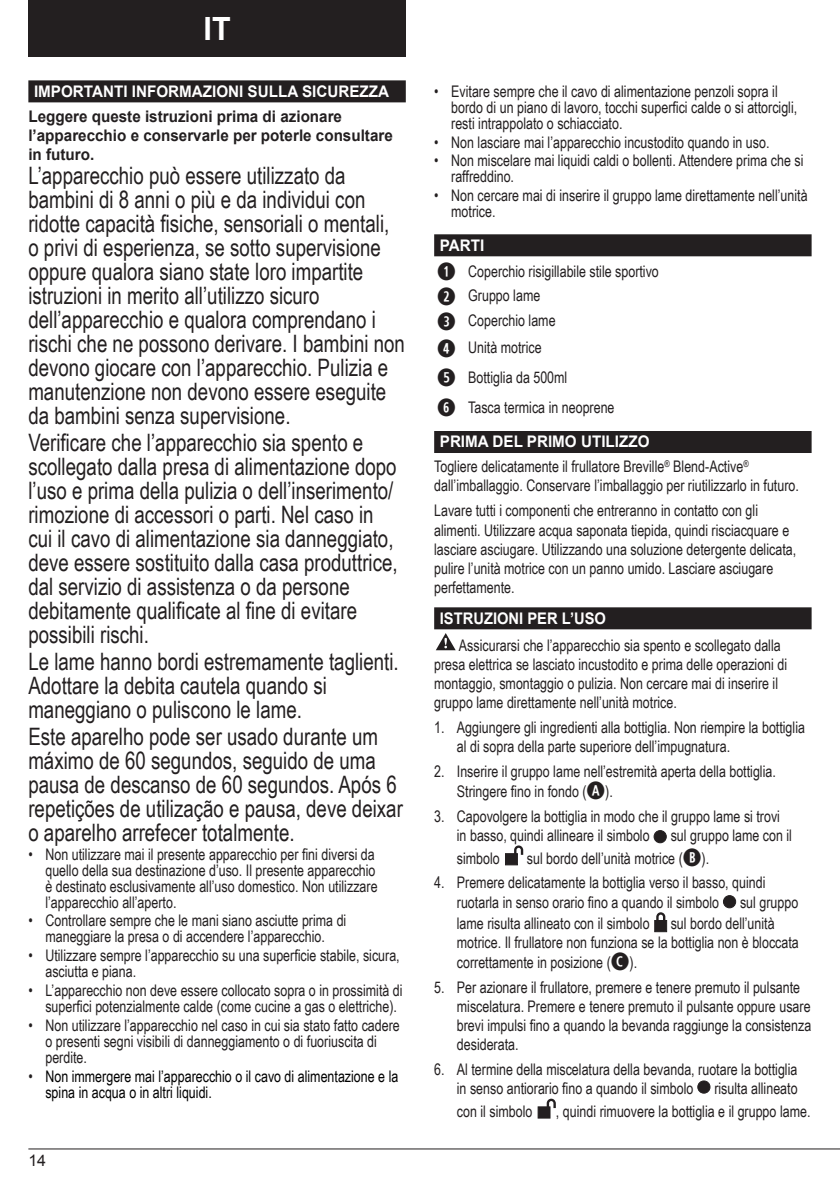
<style>
.page{position:relative;width:840px;height:1191px;background:#fff}
.page>*{position:absolute;margin:0;border:0;box-sizing:border-box;transform-origin:0 0}
.t1{font:700 32px "Arial";color:#fff;scale:.95 1}
.t2{font:24px/24px "Arial Narrow";color:#231f20;scale:.95 1}
.t3{font:16px/19.2px "Arial Narrow";color:#231f20;scale:.95 1}
.t4{font:700 16px/19.2px "Arial";color:#231f20;scale:.95 1}
.t5{font:16px/16px "Arial Narrow";color:#000;scale:.95 1}
.t6{font:700 16px "Arial";color:#fff;scale:.95 1}
.t7{font:700 16px "Arial";color:#fff;scale:.92 1}
.t8{font:16px "Arial";color:#231f20}
.s1{color:#231f20}
.s2{font-family:"Combi Numerals Pro";font-weight:700;font-size:24px}
</style>
<div class="page">
<hr style="left:28px;top:1148px;width:811px;height:1px;background:#231f20">
<div style="left:28px;top:80px;width:377px;height:22px;background:#231f20"></div>
<div style="left:28px;top:0;width:377px;height:57px;background:#231f20"></div>
<div style="left:434px;top:234px;width:377px;height:22px;background:#231f20"></div>
<div style="left:434px;top:431px;width:377px;height:22px;background:#231f20"></div>
<div style="left:434px;top:607px;width:377px;height:22px;background:#231f20"></div>
<svg style="left:436px;top:633px;width:19px;height:17px"></svg>
<div style="left:653px;top:830px;width:13px;height:12px;background:#231f20;border-radius:50%"></div>
<div style="left:653px;top:830px;width:13px;height:13px;border:1px solid #231f20;border-radius:50%"></div>
<div style="left:505px;top:853px;width:12px;height:12px;background:#231f20;border:1px solid #231f20"></div>
<svg style="left:514px;top:845px;width:9px;height:10px"></svg>
<div style="left:723px;top:895px;width:12px;height:12px;background:#231f20;border-radius:50%"></div>
<div style="left:722px;top:895px;width:13px;height:13px;border:1px solid #231f20;border-radius:50%"></div>
<div style="left:654px;top:920px;width:12px;height:12px;background:#231f20;border:1px solid #231f20"></div>
<svg style="left:656px;top:912px;width:9px;height:9px"></svg>
<div style="left:697px;top:1081px;width:12px;height:12px;background:#231f20;border-radius:50%"></div>
<div style="left:697px;top:1080px;width:12px;height:13px;border:1px solid #231f20;border-radius:50%"></div>
<div style="left:537px;top:1106px;width:13px;height:12px;background:#231f20;border:1px solid #231f20"></div>
<svg style="left:546px;top:1098px;width:9px;height:10px"></svg>
<h1 class="t1" style="left:203px;top:7px;width:30px">IT</h1>
<p class="t6" style="left:34px;top:80px;width:375px">IMPORTANTI INFORMAZIONI SULLA SICUREZZA</p>
<p class="t4" style="left:28px;top:107px;width:385px">Leggere queste istruzioni prima di azionare l’apparecchio e conservarle per poterle consultare in futuro.</p>
<p class="t2" style="left:28px;top:163px;width:397px">L’apparecchio può essere utilizzato da bambini di 8 anni o più e da individui con ridotte capacità fisiche, sensoriali o mentali, o privi di esperienza, se sotto supervisione oppure qualora siano state loro impartite istruzioni in merito all’utilizzo sicuro dell’apparecchio e qualora comprendano i rischi che ne possono derivare. I bambini non devono giocare con l’apparecchio. Pulizia e manutenzione non devono essere eseguite da bambini senza supervisione.</p>
<p class="t2" style="left:28px;top:429px;width:390px">Verificare che l’apparecchio sia spento e scollegato dalla presa di alimentazione dopo l’uso e prima della pulizia o dell’inserimento/ rimozione di accessori o parti. Nel caso in cui il cavo di alimentazione sia danneggiato, deve essere sostituito dalla casa produttrice, dal servizio di assistenza o da persone debitamente qualificate al fine di evitare possibili rischi.</p>
<h2 class="t2" style="left:28px;top:648px;width:391px">Le lame hanno bordi estremamente taglienti.<br>Adottare la debita cautela quando si maneggiano o puliscono le lame.</h2>
<h2 class="t2" style="left:28px;top:723px;width:395px">Este aparelho pode ser usado durante um máximo de 60 segundos, seguido de uma pausa de descanso de 60 segundos. Após 6 repetições de utilização e pausa, deve deixar o aparelho arrefecer totalmente.</h2>
<p class="t3" style="left:45px;top:845px;width:351px;line-height:16px;text-indent:-17px">• Non utilizzare mai il presente apparecchio per fini diversi da quello della sua destinazione d’uso. Il presente apparecchio è destinato esclusivamente all’uso domestico. Non utilizzare l’apparecchio all’aperto.</p>
<p class="t3" style="left:28px;top:912px;width:336px;line-height:16px;text-align:center">• Controllare sempre che le mani siano asciutte prima di maneggiare la presa o di accendere l’apparecchio.</p>
<p class="t3" style="left:45px;top:947px;width:374px;line-height:16px;text-indent:-17px">• Utilizzare sempre l’apparecchio su una superficie stabile, sicura, asciutta e piana.</p>
<p class="t3" style="left:45px;top:982px;width:377px;line-height:16px;text-indent:-17px">• L’apparecchio non deve essere collocato sopra o in prossimità di superfici potenzialmente calde (come cucine a gas o elettriche).</p>
<p class="t3" style="left:45px;top:1016px;width:374px;line-height:16px;text-indent:-17px">• Non utilizzare l’apparecchio nel caso in cui sia stato fatto cadere o presenti segni visibili di danneggiamento o di fuoriuscita di perdite.</p>
<p class="t5" style="left:45px;top:1067px;width:373px;text-indent:-17px"><span class="s1">•</span> Non immergere mai l’apparecchio o il cavo di alimentazione e la spina in acqua o in altri liquidi.</p>
<p class="t8" style="left:28px;top:1150px;width:19px">14</p>
<p class="t3" style="left:451px;top:82px;width:365px;line-height:16px;text-indent:-17px">• Evitare sempre che il cavo di alimentazione penzoli sopra il bordo di un piano di lavoro, tocchi superfici calde o si attorcigli, resti intrappolato o schiacciato.</p>
<p class="t3" style="left:434px;top:132px;width:354px">• Non lasciare mai l’apparecchio incustodito quando in uso.</p>
<p class="t3" style="left:451px;top:152px;width:372px;line-height:16px;text-indent:-17px">• Non miscelare mai liquidi caldi o bollenti. Attendere prima che si raffreddino.</p>
<p class="t3" style="left:451px;top:187px;width:376px;line-height:16px;text-indent:-17px">• Non cercare mai di inserire il gruppo lame direttamente nell’unità motrice.</p>
<p class="t6" style="left:439px;top:234px;width:48px">PARTI</p>
<p class="t3" style="left:437px;top:258px;width:235px;line-height:24.8px"><span class="s2">Q</span> Coperchio risigillabile stile sportivo<br><span class="s2">W</span> Gruppo lame<br><span class="s2">E</span> Coperchio lame</p>
<p class="t3" style="left:437px;top:332px;width:188px;line-height:29.8px"><span class="s2">R</span> Unità motrice<br><span class="s2">T</span> Bottiglia da 500ml<br><span class="s2">Y</span> Tasca termica in neoprene</p>
<p class="t6" style="left:439px;top:431px;width:222px">PRIMA DEL PRIMO UTILIZZO</p>
<p class="t3" style="left:434px;top:456px;width:385px">Togliere delicatamente il frullatore Breville<sup>®</sup> Blend-Active<sup>® </sup>dall’imballaggio. Conservare l’imballaggio per riutilizzarlo in futuro.</p>
<p class="t3" style="left:434px;top:500px;width:382px">Lavare tutti i componenti che entreranno in contatto con gli alimenti. Utilizzare acqua saponata tiepida, quindi risciacquare e lasciare asciugare. Utilizzando una soluzione detergente delicata, pulire l’unità motrice con un panno umido. Lasciare asciugare perfettamente.</p>
<p class="t7" style="left:439px;top:607px;width:182px">ISTRUZIONI PER L’USO</p>
<p class="t3" style="left:434px;top:634px;width:373px;text-indent:25px">Assicurarsi che l’apparecchio sia spento e scollegato dalla presa elettrica se lasciato incustodito e prima delle operazioni di montaggio, smontaggio o pulizia. Non cercare mai di inserire il gruppo lame direttamente nell’unità motrice.</p>
<p class="t3" style="left:456px;top:717px;width:368px;text-indent:-23px">1. Aggiungere gli ingredienti alla bottiglia. Non riempire la bottiglia al di sopra della parte superiore dell’impugnatura.</p>
<p class="t3" style="left:456px;top:761px;width:337px;line-height:20px;text-indent:-23px">2. Inserire il gruppo lame nell’estremità aperta della bottiglia.<br>Stringere fino in fondo (<span class="s2">A</span>).</p>
<p class="t3" style="left:456px;top:806px;width:341px;text-indent:-23px">3. Capovolgere la bottiglia in modo che il gruppo lame si trovi in basso, quindi allineare il simbolo</p>
<p class="t3" style="left:670px;top:825px;width:129px">sul gruppo lame con il</p>
<p class="t3" style="left:456px;top:847px;width:47px">simbolo</p>
<p class="t3" style="left:526px;top:847px;width:193px">sul bordo dell’unità motrice (<span class="s2">B</span>).</p>
<p class="t3" style="left:456px;top:872px;width:326px;text-indent:-23px">4. Premere delicatamente la bottiglia verso il basso, quindi ruotarla in senso orario fino a quando il simbolo</p>
<p class="t3" style="left:739px;top:892px;width:63px">sul gruppo</p>
<p class="t3" style="left:456px;top:912px;width:361px;text-indent:214px">sul bordo dell’unità motrice. Il frullatore non funziona se la bottiglia non è bloccata correttamente in posizione (<span class="s2">C</span>).</p>
<p class="t3" style="left:456px;top:977px;width:374px;text-indent:-23px">5. Per azionare il frullatore, premere e tenere premuto il pulsante miscelatura. Premere e tenere premuto il pulsante oppure usare brevi impulsi fino a quando la bevanda raggiunge la consistenza desiderata.</p>
<p class="t3" style="left:456px;top:1059px;width:360px;text-indent:-23px">6. Al termine della miscelatura della bevanda, ruotare la bottiglia in senso antiorario fino a quando il simbolo</p>
<p class="t3" style="left:456px;top:912px;width:204px">lame risulta allineato con il simbolo</p>
<p class="t3" style="left:714px;top:1078px;width:89px">risulta allineato</p>
<p class="t3" style="left:456px;top:1101px;width:81px">con il simbolo</p>
<p class="t3" style="left:555px;top:1101px;width:269px">, quindi rimuovere la bottiglia e il gruppo lame.</p>
</div>
